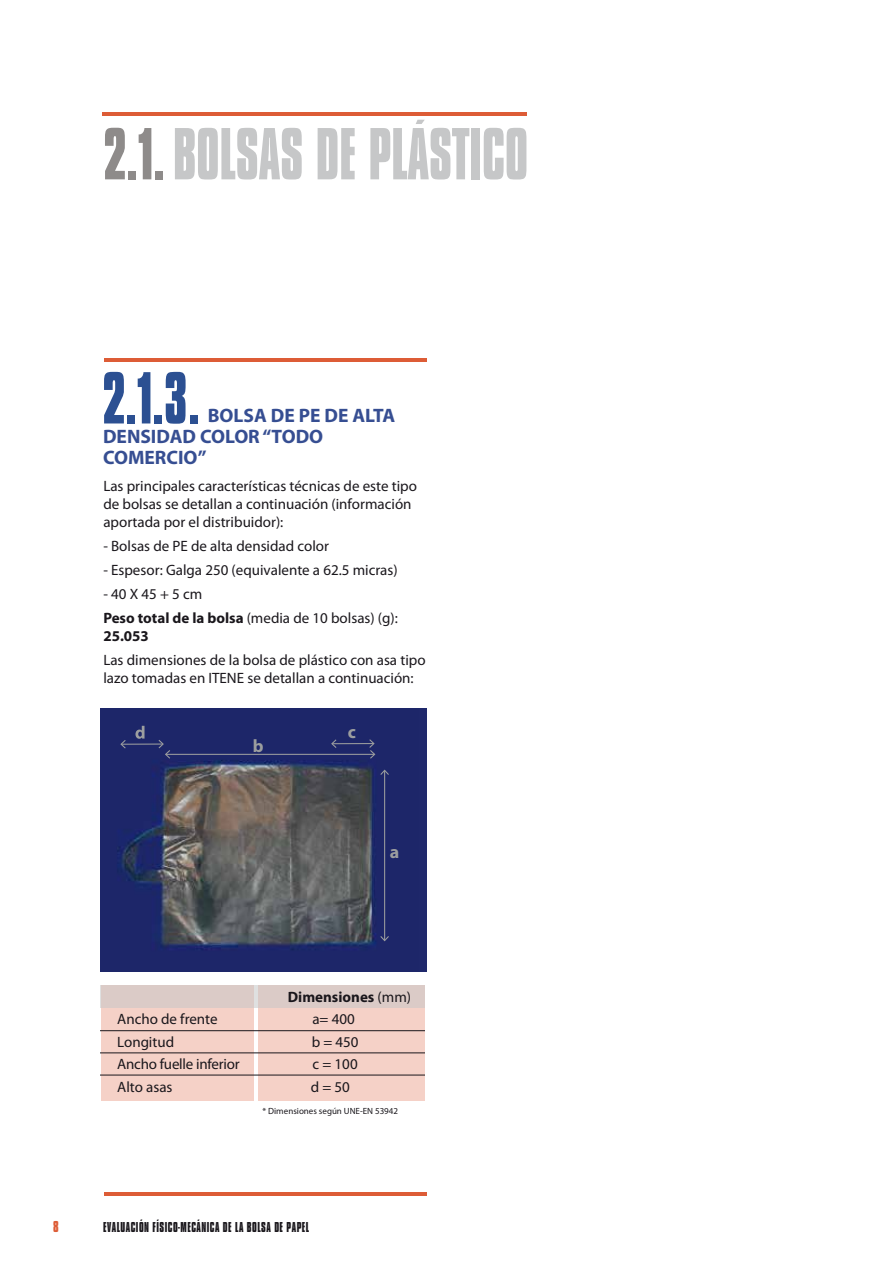
<style>
.page{position:relative;width:893px;height:1263px;background:#fff}
.page>*{position:absolute;margin:0;border:0;box-sizing:border-box;transform-origin:0 0}
.t1{font:77.1px "Compacta Bld";color:#c6c7c8;scale:.8 1}
.t2{font:77.1px "Compacta Bld";color:#2c5092;scale:.8 1}
.t3{font:700 19.5px/21px "Myriad Pro";color:#364e92}
.t4{font:700 18px "Myriad Pro";color:#9c9e9f}
.t5{font:16.5px "Compacta Bld";color:#dd5c36;scale:.9 1}
.t6{font:15px/18px "Myriad Pro";color:#1a171c}
.t7{font:15px "Compacta Bld";letter-spacing:.04em;color:#1a171c;scale:.84 1}
.t8{font:700 15px "Myriad Pro";color:#1a171c}
.t9{font:9px "Myriad Pro";color:#1a171c}
.s1{color:#8e8b8a}
.s2{font-weight:700}
.s3{font-weight:400}
</style>
<div class="page">
<div style="left:258px;top:986px;width:166px;height:115px;background:#f5d1c7"></div>
<div style="left:101px;top:986px;width:152px;height:115px;background:#f5d1c7"></div>
<div style="left:101px;top:986px;width:323px;height:22px;background:#dbcbc7"></div>
<hr style="left:100px;top:1030px;width:324px;height:1px;background:#1a171c">
<hr style="left:100px;top:1052px;width:324px;height:1px;background:#1a171c">
<hr style="left:100px;top:1075px;width:324px;height:1px;background:#1a171c">
<img style="left:100px;top:708px;width:326px;height:263px">
<hr style="left:166px;top:754px;width:208px;height:1px;background:#9c9e9f">
<hr style="left:384px;top:771px;width:1px;height:169px;background:#9c9e9f">
<svg style="left:380px;top:769px;width:9px;height:6px"></svg>
<svg style="left:380px;top:936px;width:9px;height:5px"></svg>
<svg style="left:135px;top:726px;width:10px;height:13px"></svg>
<hr style="left:121px;top:743px;width:42px;height:2px;background:#9c9e9f">
<svg style="left:159px;top:740px;width:11px;height:19px"></svg>
<svg style="left:120px;top:740px;width:6px;height:8px"></svg>
<hr style="left:332px;top:743px;width:41px;height:1px;background:#9c9e9f">
<svg style="left:369px;top:739px;width:6px;height:20px"></svg>
<svg style="left:331px;top:739px;width:5px;height:9px"></svg>
<hr style="left:104px;top:358px;width:322px;height:3px;background:#dd5c36">
<hr style="left:103px;top:112px;width:424px;height:3px;background:#dd5c36">
<hr style="left:104px;top:1192px;width:322px;height:3px;background:#dd5c36">
<svg style="left:416px;top:120px;width:9px;height:4px"></svg>
<h1 class="t1" style="left:103px;top:102px;width:532px"><span class="s1">2.1.</span>BOLSAS DE PLASTICO</h1>
<h1 class="t2" style="left:102px;top:346px;width:123px">2.1.3.</h1>
<h2 class="t3" style="left:103px;top:405px;width:294px;text-indent:105px">BOLSA DE PE DE ALTA<br>DENSIDAD COLOR “TODO<br>COMERCIO”</h2>
<p class="t6" style="left:103px;top:477px;width:315px">Las principales características técnicas de este tipo de bolsas se detallan a continuación (información aportada por el distribuidor):</p>
<p class="t6" style="left:103px;top:537px;width:227px">- Bolsas de PE de alta densidad color</p>
<p class="t6" style="left:103px;top:561px;width:296px">- Espesor: Galga 250 (equivalente a 62.5 micras)</p>
<p class="t6" style="left:103px;top:582px;width:296px;line-height:24px">- 40 X 45 + 5 cm<br><span class="s2">Peso total de la bolsa</span> (media de 10 bolsas) (g):</p>
<p class="t8" style="left:103px;top:627px;width:47px">25.053</p>
<p class="t6" style="left:103px;top:651px;width:324px">Las dimensiones de la bolsa de plástico con asa tipo lazo tomadas en ITENE se detallan a continuación:</p>
<p class="t4" style="left:253px;top:734px;width:12px">b</p>
<p class="t4" style="left:348px;top:720px;width:10px">c</p>
<p class="t4" style="left:390px;top:840px;width:11px">a</p>
<p class="t8" style="left:288px;top:987px;width:125px">Dimensiones <span class="s3">(mm)</span></p>
<p class="t6" style="left:117px;top:1010px;width:102px">Ancho de frente</p>
<p class="t6" style="left:312px;top:1010px;width:44px">a= 400</p>
<p class="t6" style="left:117px;top:1032px;width:58px">Longitud</p>
<p class="t6" style="left:312px;top:1032px;width:48px">b = 450</p>
<p class="t6" style="left:117px;top:1055px;width:124px">Ancho fuelle inferior</p>
<p class="t6" style="left:313px;top:1055px;width:47px">c = 100</p>
<p class="t6" style="left:117px;top:1077px;width:57px">Alto asas</p>
<p class="t6" style="left:311px;top:1077px;width:41px">d = 50</p>
<p class="t9" style="left:263px;top:1106px;width:137px">* Dimensiones según UNE-EN 53942</p>
<p class="t5" style="left:53px;top:1215px;width:8px">8</p>
<p class="t7" style="left:103px;top:1217px;width:247px">EVALUACIÓN FÍSICO-MECÁNICA DE LA BOLSA DE PAPEL</p>
</div>
